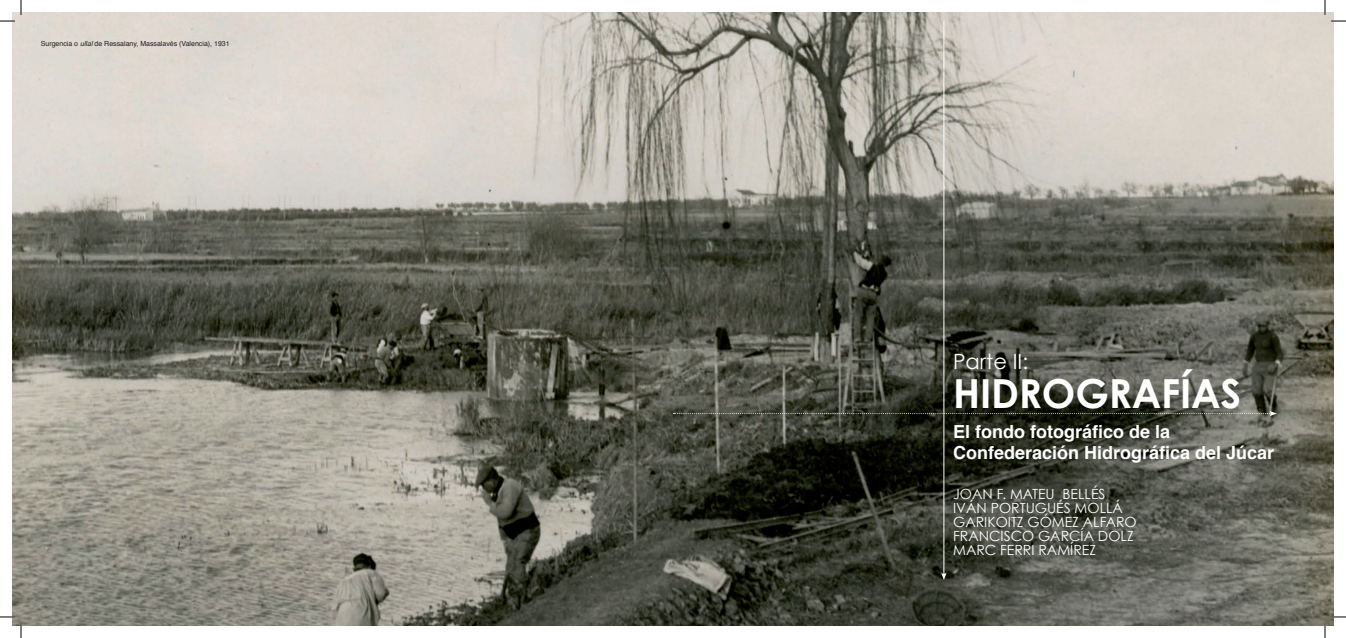
<style>
.page{position:relative;width:1346px;height:638px;background:#fff}
.page>*{position:absolute;margin:0;border:0;box-sizing:border-box;transform-origin:0 0}
.título_cubierta_3{font:700 40px "Century Gothic";letter-spacing:-.005em;color:#fff}
.título_cubierta_3-2{font:21px "Century Gothic";color:#fff}
.índice{font:700 18px/21px "Helvetica";color:#fff}
.título_cubierta_3-3{font:14px "Century Gothic";color:#fff}
.Pie_foto_texto{font:7px "Helvetica";color:#231f20}
.s1{font-style:italic}
</style>
<div class="page">
<img style="left:12px;top:12px;width:1321px;height:613px">
<hr style="left:943px;top:21px;width:1px;height:553px;background:#fff">
<svg style="left:941px;top:572px;width:5px;height:7px"></svg>
<svg style="left:673px;top:411px;width:604px;height:5px;background:#424539"></svg>
<svg style="left:0;top:0;width:22px;height:22px"></svg>
<svg style="left:0;top:616px;width:22px;height:21px"></svg>
<svg style="left:1324px;top:0;width:22px;height:22px"></svg>
<svg style="left:1324px;top:616px;width:22px;height:21px"></svg>
<p class="Pie_foto_texto" style="left:41px;top:38px;width:190px">Surgencia o <span class="s1">ullal</span> de Ressalany, Massalavés (Valencia), 1931</p>
<p class="título_cubierta_3-2" style="left:953px;top:348px;width:76px">Parte II:</p>
<p class="título_cubierta_3" style="left:953px;top:367px;width:290px">HIDROGRAFÍAS</p>
<p class="índice" style="left:953px;top:420px;width:323px">El fondo fotográfico de la<br>Confederación Hidrográfica del Júcar</p>
<p class="título_cubierta_3-3" style="left:953px;top:485px;width:154px">JOAN F. MATEU BELLÉS</p>
<p class="título_cubierta_3-3" style="left:953px;top:499px;width:171px">IVÁN PORTUGUÉS MOLLÁ</p>
<p class="título_cubierta_3-3" style="left:953px;top:513px;width:185px">GARIKOITZ GÓMEZ ALFARO</p>
<p class="título_cubierta_3-3" style="left:953px;top:527px;width:182px">FRANCISCO GARCÍA DOLZ</p>
<p class="título_cubierta_3-3" style="left:953px;top:541px;width:144px">MARC FERRI RAMÍREZ</p>
</div>
